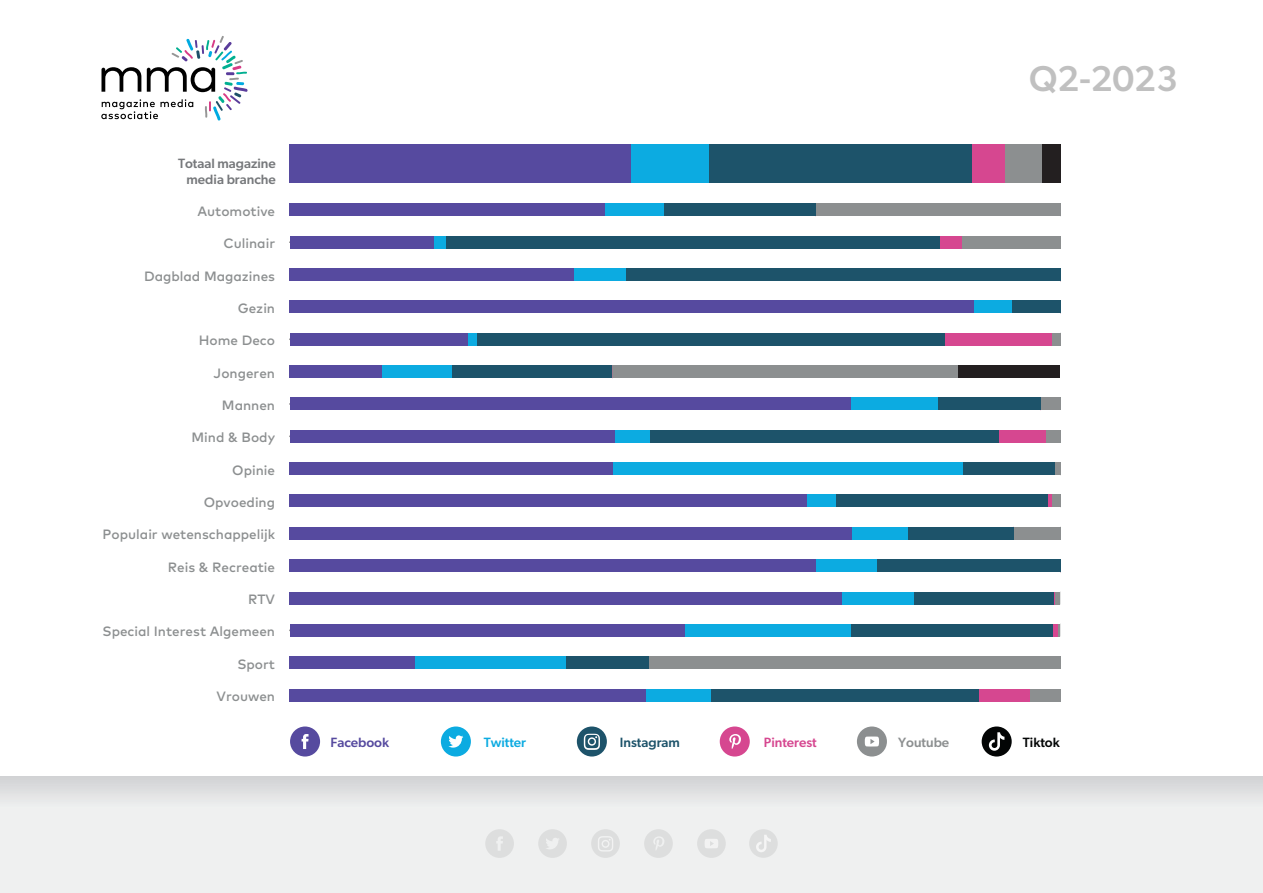
<style>
.page{position:relative;width:1263px;height:893px;background:#fff}
.page>*{position:absolute;margin:0;border:0;box-sizing:border-box;transform-origin:0 0}
.t1{font:500 36px "Gibson";color:#c0c0c0}
.t2{font:500 13.5px "Mark OT";color:#8c8f90}
.t3{font:500 13.5px/16.2px "Gibson";color:#76787b;text-align:right}
.t4{font:500 13.5px "Gibson";color:#1d536a}
.t5{font:500 13.5px "Gibson";color:#d64790}
.t6{font:500 13.5px "Gibson";letter-spacing:-.01em;color:#564a9f}
.t7{font:500 13.5px "Gibson";color:#0cabe1}
.t8{font:500 13.5px "Gibson";color:#8c8f90}
.t9{font:500 13.5px "Gibson";color:#030505}
</style>
<div class="page">
<svg style="left:101px;top:36px;width:147px;height:85px"></svg>
<div style="left:0;top:776px;width:1263px;height:117px;background:linear-gradient(to bottom,#e1e2e3,#f5f6f5)"></div>
<svg style="left:485px;top:829px;width:29px;height:29px"></svg>
<svg style="left:538px;top:829px;width:29px;height:29px"></svg>
<div style="left:591px;top:829px;width:29px;height:29px;background:#dddede;border-radius:50%"></div>
<svg style="left:598px;top:836px;width:15px;height:15px"></svg>
<svg style="left:644px;top:829px;width:29px;height:29px"></svg>
<div style="left:697px;top:829px;width:29px;height:29px;background:#dddede;border-radius:50%"></div>
<svg style="left:705px;top:839px;width:13px;height:9px"></svg>
<div style="left:749px;top:829px;width:29px;height:29px;background:#dddede;border-radius:50%"></div>
<svg style="left:756px;top:835px;width:15px;height:17px"></svg>
<div style="left:1042px;top:145px;width:18px;height:38px;background:#231f20"></div>
<div style="left:964px;top:236px;width:96px;height:13px;background:#8c8f90"></div>
<div style="left:957px;top:365px;width:103px;height:13px;background:#231f20"></div>
<svg style="left:1060px;top:397px;width:1px;height:13px"></svg>
<svg style="left:1060px;top:430px;width:1px;height:13px"></svg>
<hr style="left:1056px;top:656px;width:4px;height:13px;background:#8c8f90">
<svg style="left:1059px;top:689px;width:1px;height:12px"></svg>
<div style="left:1005px;top:145px;width:37px;height:38px;background:#8c8f90"></div>
<div style="left:816px;top:203px;width:244px;height:13px;background:#8c8f90"></div>
<svg style="left:962px;top:236px;width:2px;height:13px"></svg>
<svg style="left:1060px;top:300px;width:1px;height:13px"></svg>
<div style="left:1052px;top:333px;width:8px;height:13px;background:#8c8f90"></div>
<div style="left:612px;top:365px;width:345px;height:13px;background:#8c8f90"></div>
<div style="left:1041px;top:397px;width:19px;height:13px;background:#8c8f90"></div>
<div style="left:1045px;top:430px;width:15px;height:13px;background:#8c8f90"></div>
<div style="left:1054px;top:462px;width:6px;height:13px;background:#8c8f90"></div>
<div style="left:1052px;top:494px;width:8px;height:13px;background:#8c8f90"></div>
<div style="left:1014px;top:527px;width:46px;height:13px;background:#8c8f90"></div>
<div style="left:1054px;top:591px;width:6px;height:13px;background:#8c8f90"></div>
<svg style="left:1057px;top:624px;width:3px;height:13px"></svg>
<div style="left:649px;top:656px;width:407px;height:13px;background:#8c8f90"></div>
<div style="left:1030px;top:689px;width:29px;height:12px;background:#8c8f90"></div>
<div style="left:972px;top:145px;width:33px;height:38px;background:#d64790"></div>
<div style="left:940px;top:236px;width:22px;height:13px;background:#d64790"></div>
<div style="left:944px;top:333px;width:108px;height:13px;background:#d64790"></div>
<div style="left:999px;top:430px;width:46px;height:13px;background:#d64790"></div>
<svg style="left:1054px;top:462px;width:1px;height:13px"></svg>
<div style="left:1047px;top:494px;width:5px;height:13px;background:#d64790"></div>
<svg style="left:1054px;top:591px;width:1px;height:13px"></svg>
<div style="left:1052px;top:624px;width:5px;height:13px;background:#d64790"></div>
<div style="left:978px;top:689px;width:52px;height:12px;background:#d64790"></div>
<div style="left:709px;top:145px;width:263px;height:38px;background:#1d536a"></div>
<div style="left:663px;top:203px;width:153px;height:13px;background:#1d536a"></div>
<div style="left:446px;top:236px;width:494px;height:13px;background:#1d536a"></div>
<div style="left:626px;top:268px;width:434px;height:13px;background:#1d536a"></div>
<div style="left:1012px;top:300px;width:48px;height:13px;background:#1d536a"></div>
<div style="left:477px;top:333px;width:467px;height:13px;background:#1d536a"></div>
<div style="left:451px;top:365px;width:161px;height:13px;background:#1d536a"></div>
<div style="left:938px;top:397px;width:103px;height:13px;background:#1d536a"></div>
<div style="left:650px;top:430px;width:349px;height:13px;background:#1d536a"></div>
<div style="left:963px;top:462px;width:91px;height:13px;background:#1d536a"></div>
<div style="left:836px;top:494px;width:211px;height:13px;background:#1d536a"></div>
<div style="left:907px;top:527px;width:107px;height:13px;background:#1d536a"></div>
<div style="left:877px;top:559px;width:183px;height:13px;background:#1d536a"></div>
<div style="left:914px;top:591px;width:140px;height:13px;background:#1d536a"></div>
<div style="left:851px;top:624px;width:201px;height:13px;background:#1d536a"></div>
<div style="left:565px;top:656px;width:84px;height:13px;background:#1d536a"></div>
<div style="left:711px;top:689px;width:267px;height:12px;background:#1d536a"></div>
<div style="left:631px;top:145px;width:78px;height:38px;background:#0cabe1"></div>
<div style="left:605px;top:203px;width:58px;height:13px;background:#0cabe1"></div>
<div style="left:433px;top:236px;width:13px;height:13px;background:#0cabe1"></div>
<div style="left:574px;top:268px;width:52px;height:13px;background:#0cabe1"></div>
<div style="left:974px;top:300px;width:38px;height:13px;background:#0cabe1"></div>
<div style="left:467px;top:333px;width:10px;height:13px;background:#0cabe1"></div>
<div style="left:382px;top:365px;width:69px;height:13px;background:#0cabe1"></div>
<div style="left:850px;top:397px;width:88px;height:13px;background:#0cabe1"></div>
<div style="left:614px;top:430px;width:36px;height:13px;background:#0cabe1"></div>
<div style="left:613px;top:462px;width:350px;height:13px;background:#0cabe1"></div>
<div style="left:807px;top:494px;width:29px;height:13px;background:#0cabe1"></div>
<div style="left:852px;top:527px;width:55px;height:13px;background:#0cabe1"></div>
<div style="left:816px;top:559px;width:61px;height:13px;background:#0cabe1"></div>
<div style="left:842px;top:591px;width:72px;height:13px;background:#0cabe1"></div>
<div style="left:684px;top:624px;width:167px;height:13px;background:#0cabe1"></div>
<div style="left:415px;top:656px;width:150px;height:13px;background:#0cabe1"></div>
<div style="left:646px;top:689px;width:65px;height:12px;background:#0cabe1"></div>
<div style="left:290px;top:144px;width:341px;height:39px;background:#564a9f"></div>
<div style="left:290px;top:203px;width:315px;height:13px;background:#564a9f"></div>
<div style="left:290px;top:236px;width:143px;height:13px;background:#564a9f"></div>
<div style="left:290px;top:268px;width:284px;height:13px;background:#564a9f"></div>
<div style="left:290px;top:300px;width:684px;height:13px;background:#564a9f"></div>
<div style="left:290px;top:333px;width:177px;height:13px;background:#564a9f"></div>
<div style="left:290px;top:365px;width:92px;height:13px;background:#564a9f"></div>
<div style="left:290px;top:397px;width:560px;height:13px;background:#564a9f"></div>
<div style="left:290px;top:430px;width:324px;height:13px;background:#564a9f"></div>
<div style="left:290px;top:462px;width:323px;height:13px;background:#564a9f"></div>
<div style="left:290px;top:494px;width:517px;height:13px;background:#564a9f"></div>
<div style="left:290px;top:527px;width:562px;height:13px;background:#564a9f"></div>
<div style="left:290px;top:559px;width:526px;height:13px;background:#564a9f"></div>
<div style="left:290px;top:591px;width:552px;height:13px;background:#564a9f"></div>
<div style="left:290px;top:624px;width:394px;height:13px;background:#564a9f"></div>
<div style="left:290px;top:656px;width:125px;height:13px;background:#564a9f"></div>
<div style="left:290px;top:689px;width:356px;height:12px;background:#564a9f"></div>
<svg style="left:290px;top:726px;width:30px;height:30px"></svg>
<svg style="left:441px;top:726px;width:30px;height:30px"></svg>
<svg style="left:720px;top:726px;width:30px;height:30px"></svg>
<svg style="left:577px;top:726px;width:30px;height:30px"></svg>
<svg style="left:857px;top:726px;width:30px;height:30px"></svg>
<div style="left:982px;top:726px;width:30px;height:30px;background:#030505;border-radius:50%"></div>
<svg style="left:989px;top:732px;width:15px;height:19px"></svg>
<p class="t3" style="left:178px;top:155px;width:99px">Totaal magazine media branche</p>
<p class="t2" style="left:197px;top:203px;width:79px">Automotive</p>
<p class="t2" style="left:223px;top:235px;width:53px">Culinair</p>
<p class="t2" style="left:144px;top:267px;width:133px">Dagblad Magazines</p>
<p class="t2" style="left:238px;top:300px;width:39px">Gezin</p>
<p class="t2" style="left:199px;top:332px;width:78px">Home Deco</p>
<p class="t2" style="left:214px;top:364px;width:63px">Jongeren</p>
<p class="t2" style="left:222px;top:397px;width:55px">Mannen</p>
<p class="t2" style="left:192px;top:429px;width:85px">Mind &amp; Body</p>
<p class="t2" style="left:232px;top:461px;width:44px">Opinie</p>
<p class="t2" style="left:204px;top:494px;width:73px">Opvoeding</p>
<p class="t2" style="left:103px;top:526px;width:174px">Populair wetenschappelijk</p>
<p class="t2" style="left:168px;top:558px;width:109px">Reis &amp; Recreatie</p>
<p class="t2" style="left:248px;top:591px;width:28px">RTV</p>
<p class="t2" style="left:103px;top:623px;width:174px">Special Interest Algemeen</p>
<p class="t2" style="left:237px;top:655px;width:39px">Sport</p>
<p class="t2" style="left:216px;top:688px;width:60px">Vrouwen</p>
<h1 class="t1" style="left:1029px;top:57px;width:150px">Q2-2023</h1>
<p class="t6" style="left:330px;top:734px;width:60px">Facebook</p>
<p class="t7" style="left:484px;top:734px;width:44px">Twitter</p>
<p class="t4" style="left:620px;top:734px;width:62px">Instagram</p>
<p class="t5" style="left:764px;top:734px;width:54px">Pinterest</p>
<p class="t9" style="left:1023px;top:734px;width:38px">Tiktok</p>
<p class="t8" style="left:898px;top:734px;width:53px">Youtube</p>
</div>
